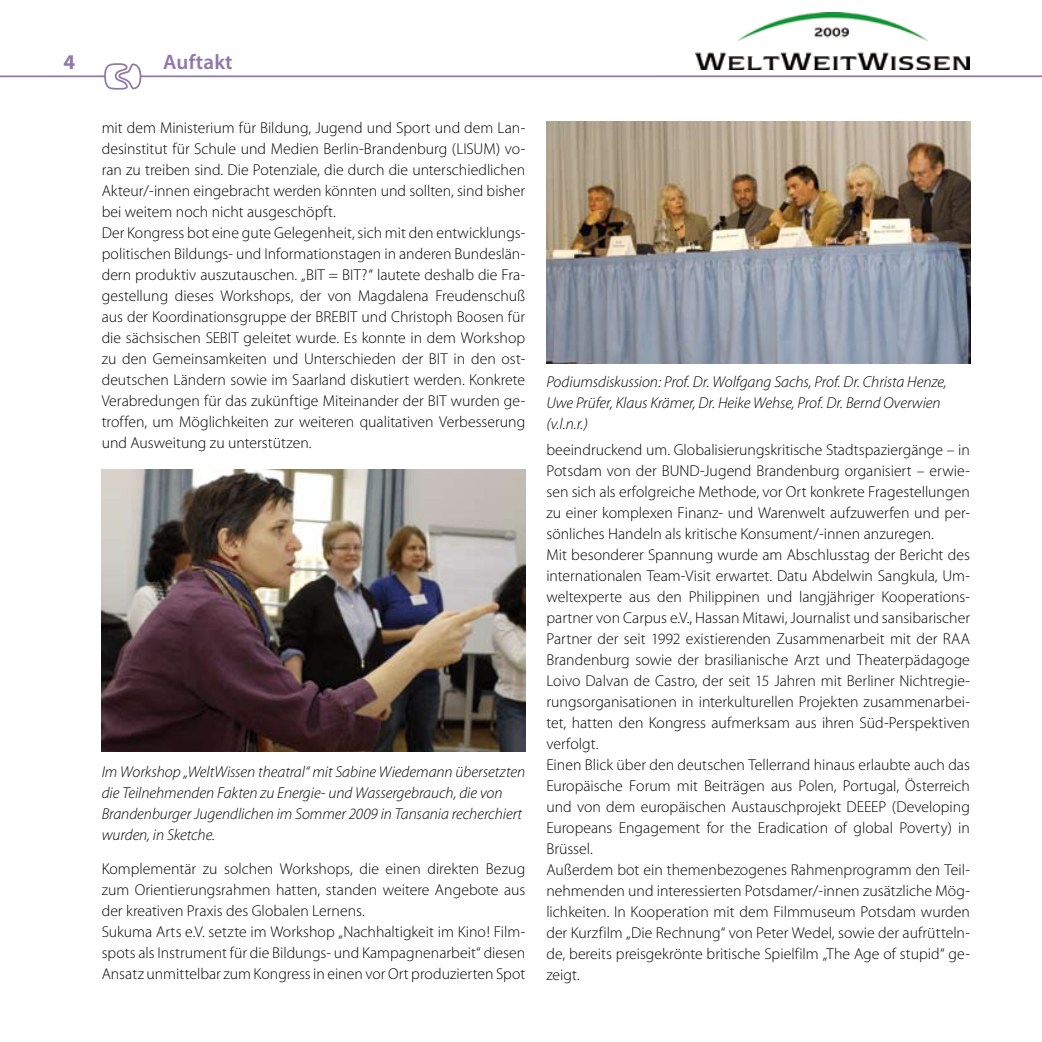
<style>
.page{position:relative;width:1042px;height:1042px;background:#fff}
.page>*{position:absolute;margin:0;border:0;box-sizing:border-box;transform-origin:0 0}
.t1{font:21px "Myriad MM 565 600";letter-spacing:.01em;color:#8f78aa}
.t2{font:21px "Myriad MM 700 600";color:#8f78aa}
.t3{font:15.75px/21px "Myriad MM 215 600";color:#000}
.t4{font:15.75px/21px "Myriad MM It 215 600";color:#000}
</style>
<div class="page">
<hr style="left:0;top:75px;width:105px;height:2px;background:#8f78aa">
<hr style="left:141px;top:75px;width:901px;height:2px;background:#8f78aa">
<svg style="left:103px;top:63px;width:39px;height:27px"></svg>
<img style="left:102px;top:469px;width:423px;height:282px">
<img style="left:696px;top:13px;width:273px;height:57px">
<img style="left:546px;top:122px;width:424px;height:242px">
<h1 class="t2" style="left:64px;top:52px;width:13px">4</h1>
<h1 class="t1" style="left:163px;top:52px;width:71px">Auftakt</h1>
<p class="t3" style="left:102px;top:118px;width:425px">mit dem Ministerium für Bildung, Jugend und Sport und dem Lan&shy;desinstitut für Schule und Medien Berlin-Brandenburg (LISUM) vo&shy;ran zu treiben sind. Die Potenziale, die durch die unterschiedlichen Akteur/-innen eingebracht werden könnten und sollten, sind bisher bei weitem noch nicht ausgeschöpft.<br>Der Kongress bot eine gute Gelegenheit, sich mit den entwicklungs&shy;politischen Bildungs- und Informationstagen in anderen Bundeslän&shy;dern produktiv auszutauschen. „BIT = BIT?“ lautete deshalb die Fra&shy;gestellung dieses Workshops, der von Magdalena Freudenschuß aus der Koordinationsgruppe der BREBIT und Christoph Boosen für die sächsischen SEBIT geleitet wurde. Es konnte in dem Workshop zu den Gemeinsamkeiten und Unterschieden der BIT in den ost&shy;deutschen Ländern sowie im Saarland diskutiert werden. Konkrete Verabredungen für das zukünftige Miteinander der BIT wurden ge&shy;troffen, um Möglichkeiten zur weiteren qualitativen Verbesserung und Ausweitung zu unterstützen.</p>
<p class="t4" style="left:102px;top:762px;width:425px">Im Workshop „WeltWissen theatral“ mit Sabine Wiedemann übersetzten die Teilnehmenden Fakten zu Energie- und Wassergebrauch, die von Brandenburger Jugendlichen im Sommer 2009 in Tansania recherchiert wurden, in Sketche.</p>
<p class="t3" style="left:102px;top:859px;width:425px">Komplementär zu solchen Workshops, die einen direkten Bezug zum Orientierungsrahmen hatten, standen weitere Angebote aus der kreativen Praxis des Globalen Lernens.<br>Sukuma Arts e.V. setzte im Workshop „Nachhaltigkeit im Kino! Film&shy;spots als Instrument für die Bildungs- und Kampagnenarbeit“ diesen Ansatz unmittelbar zum Kongress in einen vor Ort produzierten Spot</p>
<p class="t4" style="left:546px;top:372px;width:402px">Podiumsdiskussion: Prof. Dr. Wolfgang Sachs, Prof. Dr. Christa Henze,<br>Uwe Prüfer, Klaus Krämer, Dr. Heike Wehse, Prof. Dr. Bernd Overwien (v.l.n.r.)</p>
<p class="t3" style="left:546px;top:439px;width:425px">beeindruckend um. Globalisierungskritische Stadtspaziergänge – in Potsdam von der BUND-Jugend Brandenburg organisiert – erwie&shy;sen sich als erfolgreiche Methode, vor Ort konkrete Fragestellungen zu einer komplexen Finanz- und Warenwelt aufzuwerfen und per&shy;sönliches Handeln als kritische Konsument/-innen anzuregen.<br>Mit besonderer Spannung wurde am Abschlusstag der Bericht des internationalen Team-Visit erwartet. Datu Abdelwin Sangkula, Um&shy;weltexperte aus den Philippinen und langjähriger Kooperations&shy;partner von Carpus e.V., Hassan Mitawi, Journalist und sansibarischer Partner der seit 1992 existierenden Zusammenarbeit mit der RAA Brandenburg sowie der brasilianische Arzt und Theaterpädagoge Loivo Dalvan de Castro, der seit 15 Jahren mit Berliner Nichtregie&shy;rungsorganisationen in interkulturellen Projekten zusammenarbei&shy;tet, hatten den Kongress aufmerksam aus ihren Süd-Perspektiven verfolgt.<br>Einen Blick über den deutschen Tellerrand hinaus erlaubte auch das Europäische Forum mit Beiträgen aus Polen, Portugal, Österreich und von dem europäischen Austauschprojekt DEEEP (Developing Europeans Engagement for the Eradication of global Poverty) in Brüssel.<br>Außerdem bot ein themenbezogenes Rahmenprogramm den Teil&shy;nehmenden und interessierten Potsdamer/-innen zusätzliche Mög&shy;lichkeiten. In Kooperation mit dem Filmmuseum Potsdam wurden der Kurzfilm „Die Rechnung“ von Peter Wedel, sowie der aufrütteln&shy;de, bereits preisgekrönte britische Spielfilm „The Age of stupid“ ge&shy;zeigt.</p>
</div>
